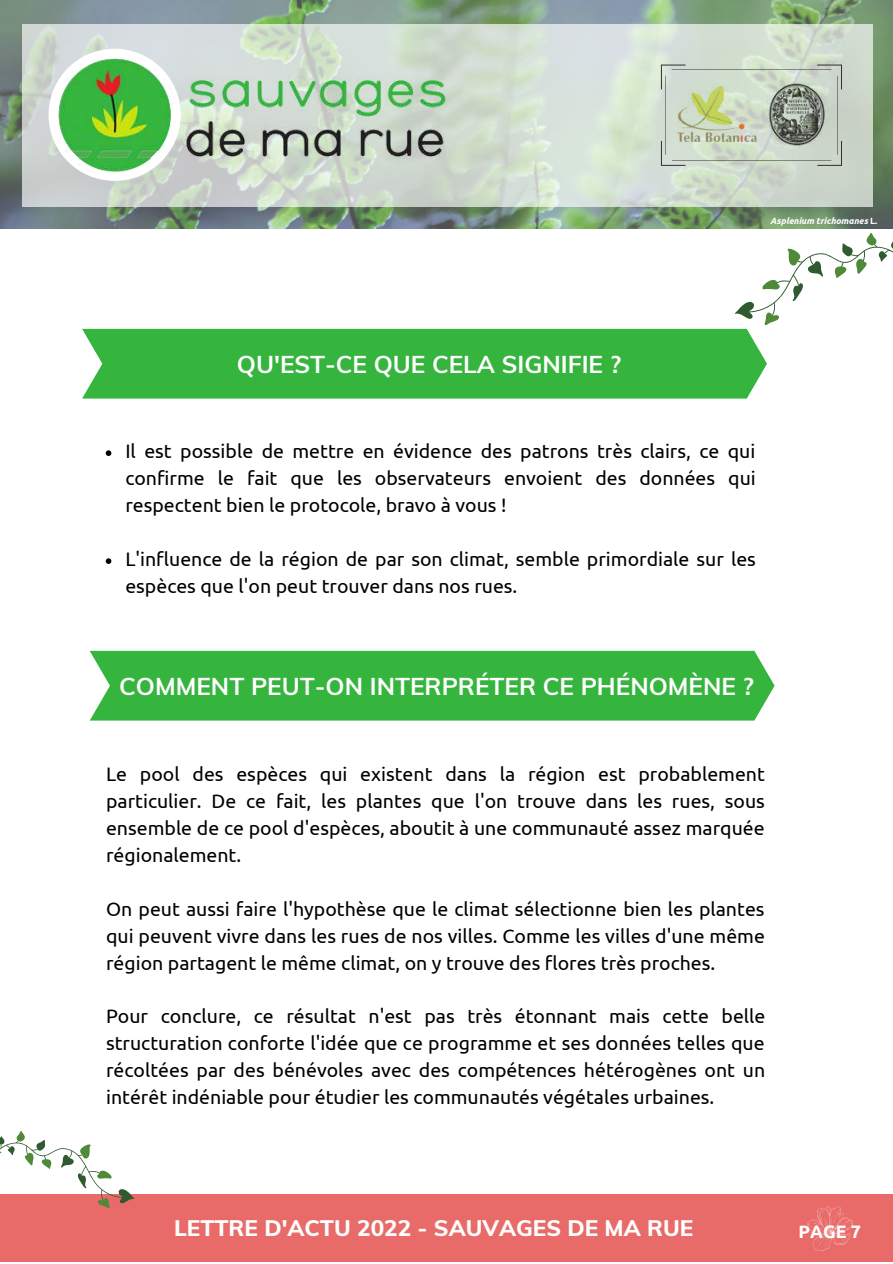
<style>
.page{position:relative;width:893px;height:1264px;background:#fff}
.page>*{position:absolute;margin:0;border:0;box-sizing:border-box;transform-origin:0 0}
.t1{font:700 24.3px "Muli";color:#fff}
.t2{font:800 22.5px "Muli";color:#fdfefd}
.t3{font:19.5px/27px "Ubuntu";color:#000;text-align:justify}
.t4{font:700 18px "Ubuntu";color:#fff}
.t5{font:italic 700 9px "Ubuntu";color:#fff}
.s1{font-style:normal}
</style>
<div class="page">
<img style="left:0;top:0;width:892px;height:228px">
<svg style="left:23px;top:25px;width:849px;height:182px;background:#d1dcd1"></svg>
<svg style="left:661px;top:65px;width:180px;height:101px;background:#c7d2c4"></svg>
<img style="left:676px;top:84px;width:80px;height:58px">
<div style="left:0;top:1194px;width:892px;height:67px;background:#e86b69"></div>
<svg style="left:807px;top:1206px;width:45px;height:44px"></svg>
<svg style="left:49px;top:49px;width:132px;height:132px"></svg>
<img style="left:58px;top:57px;width:388px;height:116px">
<img style="left:765px;top:75px;width:64px;height:79px">
<svg style="left:0;top:1130px;width:135px;height:79px"></svg>
<svg style="left:734px;top:209px;width:159px;height:120px"></svg>
<svg style="left:106px;top:450px;width:5px;height:6px"></svg>
<svg style="left:106px;top:558px;width:5px;height:6px"></svg>
<div style="left:90px;top:651px;width:684px;height:69px;background:#35b53e"></div>
<div style="left:82px;top:329px;width:685px;height:69px;background:#35b53e"></div>
<p class="t5" style="left:770px;top:215px;width:109px">Asplenium trichomanes <span class="s1">L.</span></p>
<p class="t1" style="left:237px;top:348px;width:385px">QU'EST-CE QUE CELA SIGNIFIE ?</p>
<p class="t3" style="left:125px;top:437px;width:632px">Il est possible de mettre en évidence des patrons très clairs, ce qui confirme le fait que les observateurs envoient des données qui respectent bien le protocole, bravo à vous !</p>
<p class="t3" style="left:125px;top:545px;width:632px">L'influence de la région de par son climat, semble primordiale sur les espèces que l'on peut trouver dans nos rues.</p>
<p class="t1" style="left:119px;top:670px;width:636px">COMMENT PEUT-ON INTERPRÉTER CE PHÉNOMÈNE ?</p>
<p class="t3" style="left:106px;top:759px;width:660px">Le pool des espèces qui existent dans la région est probablement particulier. De ce fait, les plantes que l'on trouve dans les rues, sous ensemble de ce pool d'espèces, aboutit à une communauté assez marquée régionalement.</p>
<p class="t3" style="left:106px;top:894px;width:660px">On peut aussi faire l'hypothèse que le climat sélectionne bien les plantes qui peuvent vivre dans les rues de nos villes. Comme les villes d'une même région partagent le même climat, on y trouve des flores très proches.</p>
<p class="t3" style="left:106px;top:1002px;width:661px">Pour conclure, ce résultat n'est pas très étonnant mais cette belle structuration conforte l'idée que ce programme et ses données telles que récoltées par des bénévoles avec des compétences hétérogènes ont un intérêt indéniable pour étudier les communautés végétales urbaines.</p>
<p class="t2" style="left:174px;top:1213px;width:520px">LETTRE D'ACTU 2022 - SAUVAGES DE MA RUE</p>
<p class="t4" style="left:798px;top:1221px;width:64px">PAGE 7</p>
</div>
